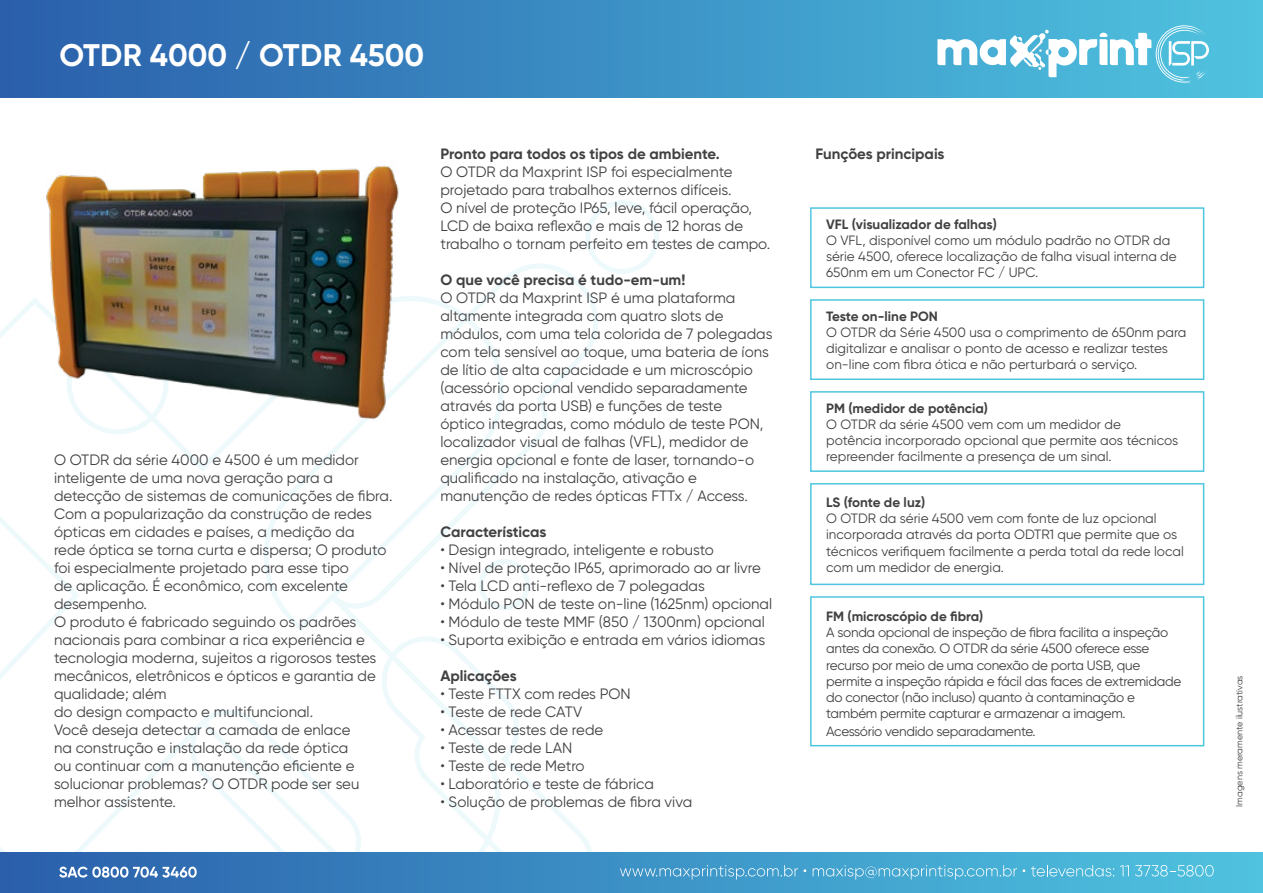
<style>
.page{position:relative;width:1263px;height:893px;background:#fff}
.page>*{position:absolute;margin:0;border:0;box-sizing:border-box;transform-origin:0 0}
.t1{font:700 31.2px "Gilroy";color:#fff}
.t2{font:15px/18px "Gilroy";color:#414042}
.t3{font:700 15px "Gilroy";color:#414042}
.t4{font:15px "Gilroy";letter-spacing:-.02em;color:#414042}
.t5{font:13.5px/16.2px "Gilroy";letter-spacing:-.005em;color:#414042}
.t6{font:700 13.5px "Gilroy";color:#414042}
.t7{font:9px "Gilroy";color:#414042}
</style>
<div class="page">
<svg style="left:491px;top:264px;width:107px;height:224px"></svg>
<svg style="left:491px;top:559px;width:39px;height:51px"></svg>
<svg style="left:585px;top:200px;width:74px;height:74px"></svg>
<svg style="left:491px;top:683px;width:105px;height:170px"></svg>
<svg style="left:0;top:291px;width:491px;height:562px"></svg>
<div style="left:0;top:0;width:1263px;height:98px;background:linear-gradient(to right,#2a5eab,#4fc4e0)"></div>
<div style="left:0;top:853px;width:1263px;height:40px;background:linear-gradient(to right,#2a5eab,#4fc4e0)"></div>
<svg style="left:937px;top:25px;width:272px;height:58px"></svg>
<svg style="left:59px;top:707px;width:293px;height:174px"></svg>
<svg style="left:620px;top:865px;width:186px;height:14px;background:#58a6d0"></svg>
<svg style="left:813px;top:865px;width:212px;height:14px;background:#5eb4d8"></svg>
<svg style="left:1031px;top:865px;width:83px;height:12px"></svg>
<svg style="left:1120px;top:865px;width:9px;height:11px"></svg>
<svg style="left:1135px;top:865px;width:79px;height:11px"></svg>
<img style="left:21px;top:165px;width:410px;height:263px">
<div style="left:810px;top:207px;width:394px;height:81px;border:2px solid #4fc6e0"></div>
<div style="left:810px;top:299px;width:394px;height:81px;border:2px solid #4fc6e0"></div>
<div style="left:810px;top:391px;width:394px;height:81px;border:2px solid #4fc6e0"></div>
<div style="left:810px;top:483px;width:394px;height:102px;border:2px solid #4fc6e0"></div>
<div style="left:810px;top:596px;width:394px;height:150px;border:2px solid #4fc6e0"></div>
<h1 class="t1" style="left:59px;top:36px;width:366px">OTDR 4000 / OTDR 4500</h1>
<p class="t2" style="left:54px;top:450px;width:340px">O OTDR da série 4000 e 4500 é um medidor inteligente de uma nova geração para a detecção de sistemas de comunicações de fibra.<br>Com a popularização da construção de redes ópticas em cidades e países, a medição da<br>rede óptica se torna curta e dispersa; O produto foi especialmente projetado para esse tipo<br>de aplicação. É econômico, com excelente desempenho.<br>O produto é fabricado seguindo os padrões nacionais para combinar a rica experiência e tecnologia moderna, sujeitos a rigorosos testes mecânicos, eletrônicos e ópticos e garantia de qualidade; além<br>do design compacto e multifuncional.<br>Você deseja detectar a camada de enlace<br>na construção e instalação da rede óptica<br>ou continuar com a manutenção eficiente e solucionar problemas? O OTDR pode ser seu melhor assistente.</p>
<p class="t3" style="left:440px;top:144px;width:281px">Pronto para todos os tipos de ambiente.</p>
<p class="t2" style="left:440px;top:162px;width:331px">O OTDR da Maxprint ISP foi especialmente projetado para trabalhos externos difíceis.<br>O nível de proteção IP65, leve, fácil operação, LCD de baixa reflexão e mais de 12 horas de trabalho o tornam perfeito em testes de campo.</p>
<p class="t3" style="left:440px;top:270px;width:247px">O que você precisa é tudo-em-um!</p>
<p class="t2" style="left:440px;top:288px;width:334px">O OTDR da Maxprint ISP é uma plataforma altamente integrada com quatro slots de módulos, com uma tela colorida de 7 polegadas com tela sensível ao toque, uma bateria de íons de lítio de alta capacidade e um microscópio (acessório opcional vendido separadamente através da porta USB) e funções de teste<br>óptico integradas, como módulo de teste PON, localizador visual de falhas (VFL), medidor de energia opcional e fonte de laser, tornando-o qualificado na instalação, ativação e manutenção de redes ópticas FTTx / Access.</p>
<p class="t3" style="left:440px;top:522px;width:107px">Características</p>
<p class="t2" style="left:440px;top:540px;width:275px">• Design integrado, inteligente e robusto</p>
<p class="t2" style="left:440px;top:558px;width:322px">• Nível de proteção IP65, aprimorado ao ar livre</p>
<p class="t2" style="left:440px;top:576px;width:266px">• Tela LCD anti-reflexo de 7 polegadas</p>
<p class="t2" style="left:440px;top:594px;width:333px">• Módulo PON de teste on-line (1625nm) opcional</p>
<p class="t2" style="left:440px;top:612px;width:326px">• Módulo de teste MMF (850 / 1300nm) opcional</p>
<p class="t2" style="left:440px;top:630px;width:326px">• Suporta exibição e entrada em vários idiomas</p>
<p class="t3" style="left:440px;top:666px;width:78px">Aplicações</p>
<p class="t2" style="left:440px;top:684px;width:192px">• Teste FTTX com redes PON</p>
<p class="t4" style="left:440px;top:702px;width:143px">• Teste de rede CATV</p>
<p class="t4" style="left:440px;top:720px;width:164px">• Acessar testes de rede</p>
<p class="t2" style="left:440px;top:738px;width:134px">• Teste de rede LAN</p>
<p class="t4" style="left:440px;top:756px;width:146px">• Teste de rede Metro</p>
<p class="t2" style="left:440px;top:774px;width:215px">• Laboratório e teste de fábrica</p>
<p class="t2" style="left:440px;top:792px;width:253px">• Solução de problemas de fibra viva</p>
<p class="t3" style="left:815px;top:144px;width:131px">Funções principais</p>
<p class="t6" style="left:826px;top:216px;width:172px">VFL (visualizador de falhas)</p>
<p class="t5" style="left:826px;top:232px;width:352px">O VFL, disponível como um módulo padrão no OTDR da série 4500, oferece localização de falha visual interna de<br>650nm em um Conector FC / UPC.</p>
<p class="t6" style="left:826px;top:308px;width:113px">Teste on-line PON</p>
<p class="t5" style="left:826px;top:324px;width:362px">O OTDR da Série 4500 usa o comprimento de 650nm para digitalizar e analisar o ponto de acesso e realizar testes on-line com fibra ótica e não perturbará o serviço.</p>
<p class="t6" style="left:826px;top:399px;width:163px">PM (medidor de potência)</p>
<p class="t5" style="left:826px;top:416px;width:354px">O OTDR da série 4500 vem com um medidor de potência incorporado opcional que permite aos técnicos repreender facilmente a presença de um sinal.</p>
<p class="t6" style="left:826px;top:494px;width:101px">LS (fonte de luz)</p>
<p class="t5" style="left:826px;top:510px;width:359px">O OTDR da série 4500 vem com fonte de luz opcional incorporada através da porta ODTR1 que permite que os técnicos verifiquem facilmente a perda total da rede local com um medidor de energia.</p>
<p class="t6" style="left:826px;top:608px;width:159px">FM (microscópio de fibra)</p>
<p class="t5" style="left:826px;top:624px;width:357px">A sonda opcional de inspeção de fibra facilita a inspeção antes da conexão. O OTDR da série 4500 oferece esse recurso por meio de uma conexão de porta USB, que permite a inspeção rápida e fácil das faces de extremidade do conector (não incluso) quanto à contaminação e também permite capturar e armazenar a imagem.</p>
<p class="t5" style="left:826px;top:723px;width:211px">Acessório vendido separadamente.</p>
<p class="t7" style="left:1234px;top:807px;width:133px;rotate:-90deg">Imagens meramente ilustrativas</p>
</div>
